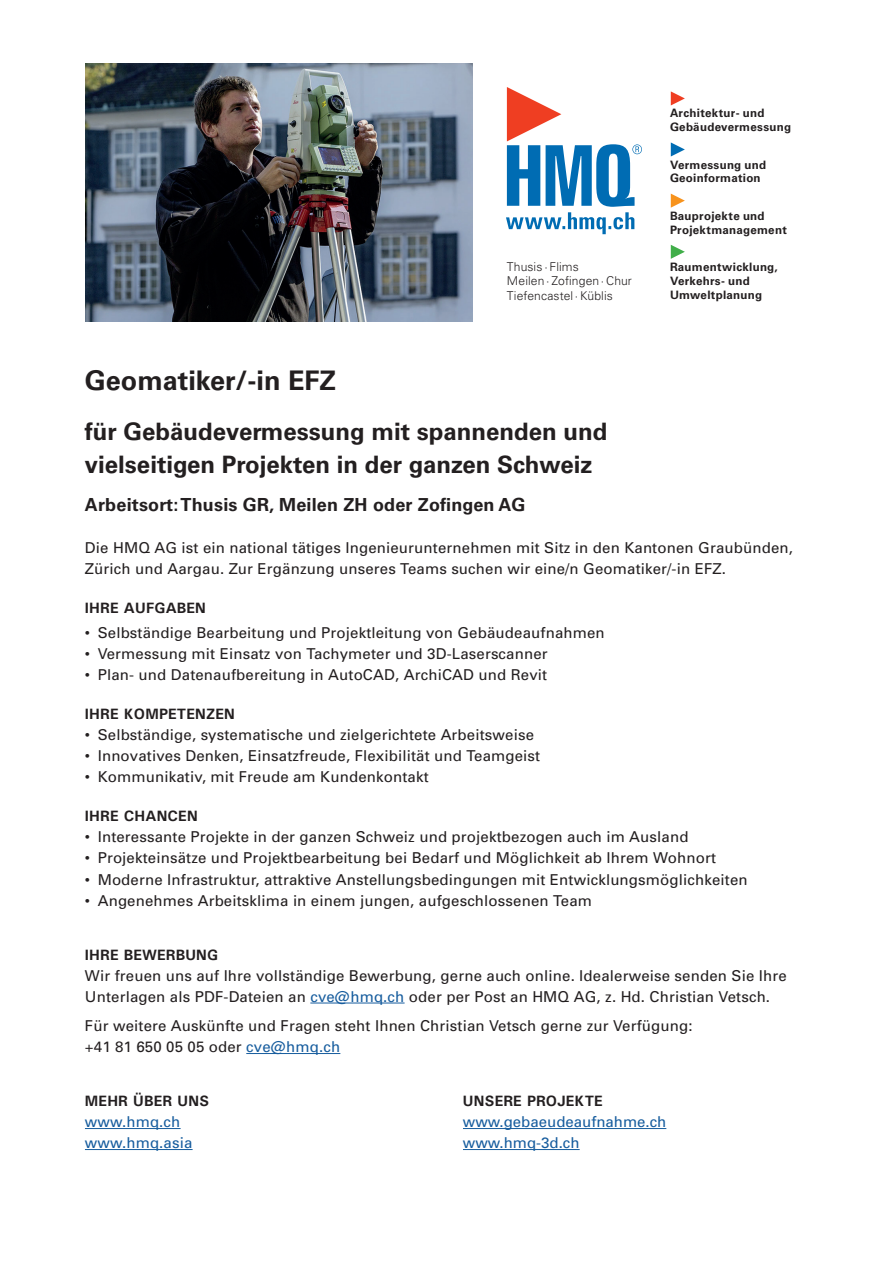
<style>
.page{position:relative;width:893px;height:1263px;background:#fff}
.page>*{position:absolute;margin:0;border:0;box-sizing:border-box;transform-origin:0 0}
.t1{font:700 27px "Univers LT Pro 65";color:#231f20}
.t2{font:700 24px/32.4px "Univers LT Pro 65";color:#231f20}
.t3{font:700 18px "Univers LT Pro 65";letter-spacing:.01em;color:#231f20}
.t4{font:15px/21px "Univers";letter-spacing:.01em;color:#231f20}
.t5{font:700 15px "Univers";letter-spacing:.01em;color:#231f20}
.t6{font:15px "Univers";color:#175d9e}
.t7{font:300 12.15px/14.5px "Univers";letter-spacing:.005em;color:#231f20}
.t8{font:700 11.55px/14px "Univers LT Pro 65";letter-spacing:.02em;color:#231f20}
.s1{color:#175d9e}
</style>
<div class="page">
<hr style="left:310px;top:1003px;width:95px;height:1px;background:#175d9e">
<hr style="left:246px;top:1053px;width:94px;height:1px;background:#175d9e">
<hr style="left:85px;top:1128px;width:96px;height:1px;background:#175d9e">
<hr style="left:463px;top:1128px;width:203px;height:1px;background:#175d9e">
<hr style="left:85px;top:1149px;width:108px;height:1px;background:#175d9e">
<hr style="left:463px;top:1149px;width:117px;height:1px;background:#175d9e">
<img style="left:85px;top:64px;width:387px;height:258px">
<svg style="left:506px;top:87px;width:136px;height:147px"></svg>
<svg style="left:671px;top:91px;width:14px;height:14px"></svg>
<svg style="left:671px;top:142px;width:14px;height:15px"></svg>
<svg style="left:671px;top:194px;width:14px;height:14px"></svg>
<svg style="left:671px;top:245px;width:14px;height:14px"></svg>
<p class="t7" style="left:507px;top:259px;width:127px">Thusis · Flims<br>Meilen · Zofingen · Chur<br>Tiefencastel · Küblis</p>
<p class="t8" style="left:670px;top:106px;width:123px">Architektur- und<br>Gebäudevermessung</p>
<p class="t8" style="left:670px;top:157px;width:98px">Vermessung und<br>Geoinformation</p>
<p class="t8" style="left:670px;top:208px;width:118px">Bauprojekte und<br>Projektmanagement</p>
<p class="t8" style="left:670px;top:259px;width:109px">Raumentwicklung,<br>Verkehrs- und<br>Umweltplanung</p>
<h1 class="t1" style="left:85px;top:361px;width:253px">Geomatiker/-in EFZ</h1>
<h2 class="t2" style="left:85px;top:414px;width:524px">für Gebäudevermessung mit spannenden und vielseitigen Projekten in der ganzen Schweiz</h2>
<p class="t3" style="left:85px;top:492px;width:442px">Arbeitsort: Thusis GR, Meilen ZH oder Zofingen AG</p>
<p class="t4" style="left:85px;top:537px;width:710px">Die HMQ AG ist ein national tätiges Ingenieurunternehmen mit Sitz in den Kantonen Graubünden,<br>Zürich und Aargau. Zur Ergänzung unseres Teams suchen wir eine/n Geomatiker/-in EFZ.</p>
<p class="t5" style="left:85px;top:598px;width:123px">IHRE AUFGABEN</p>
<p class="t4" style="left:85px;top:622px;width:521px">• Selbständige Bearbeitung und Projektleitung von Gebäudeaufnahmen</p>
<p class="t4" style="left:85px;top:643px;width:464px">• Vermessung mit Einsatz von Tachymeter und 3D-Laserscanner</p>
<p class="t4" style="left:85px;top:665px;width:464px">• Plan- und Datenaufbereitung in AutoCAD, ArchiCAD und Revit</p>
<p class="t5" style="left:85px;top:705px;width:151px">IHRE KOMPETENZEN</p>
<p class="t4" style="left:85px;top:725px;width:451px">• Selbständige, systematische und zielgerichtete Arbeitsweise</p>
<p class="t4" style="left:85px;top:746px;width:457px">• Innovatives Denken, Einsatzfreude, Flexibilität und Teamgeist</p>
<p class="t4" style="left:85px;top:767px;width:345px">• Kommunikativ, mit Freude am Kundenkontakt</p>
<p class="t5" style="left:85px;top:807px;width:114px">IHRE CHANCEN</p>
<p class="t4" style="left:85px;top:827px;width:605px">• Interessante Projekte in der ganzen Schweiz und projektbezogen auch im Ausland</p>
<p class="t4" style="left:85px;top:848px;width:633px">• Projekteinsätze und Projektbearbeitung bei Bedarf und Möglichkeit ab Ihrem Wohnort</p>
<p class="t4" style="left:85px;top:869px;width:664px">• Moderne Infrastruktur, attraktive Anstellungsbedingungen mit Entwicklungsmöglichkeiten</p>
<p class="t4" style="left:85px;top:890px;width:509px">• Angenehmes Arbeitsklima in einem jungen, aufgeschlossenen Team</p>
<p class="t5" style="left:85px;top:945px;width:135px">IHRE BEWERBUNG</p>
<p class="t4" style="left:85px;top:965px;width:703px">Wir freuen uns auf Ihre vollständige Bewerbung, gerne auch online. Idealerweise senden Sie Ihre<br>Unterlagen als PDF-Dateien an <span class="s1">cve@hmq.ch</span> oder per Post an HMQ AG, z. Hd. Christian Vetsch.</p>
<p class="t4" style="left:85px;top:1015px;width:609px">Für weitere Auskünfte und Fragen steht Ihnen Christian Vetsch gerne zur Verfügung: +41 81 650 05 05 oder <span class="s1">cve@hmq.ch</span></p>
<p class="t5" style="left:85px;top:1091px;width:126px">MEHR ÜBER UNS</p>
<p class="t5" style="left:463px;top:1091px;width:141px">UNSERE PROJEKTE</p>
<p class="t6" style="left:85px;top:1113px;width:97px">www.hmq.ch</p>
<p class="t6" style="left:463px;top:1113px;width:205px">www.gebaeudeaufnahme.ch</p>
<p class="t6" style="left:85px;top:1134px;width:109px">www.hmq.asia</p>
<p class="t6" style="left:463px;top:1134px;width:118px">www.hmq-3d.ch</p>
</div>
